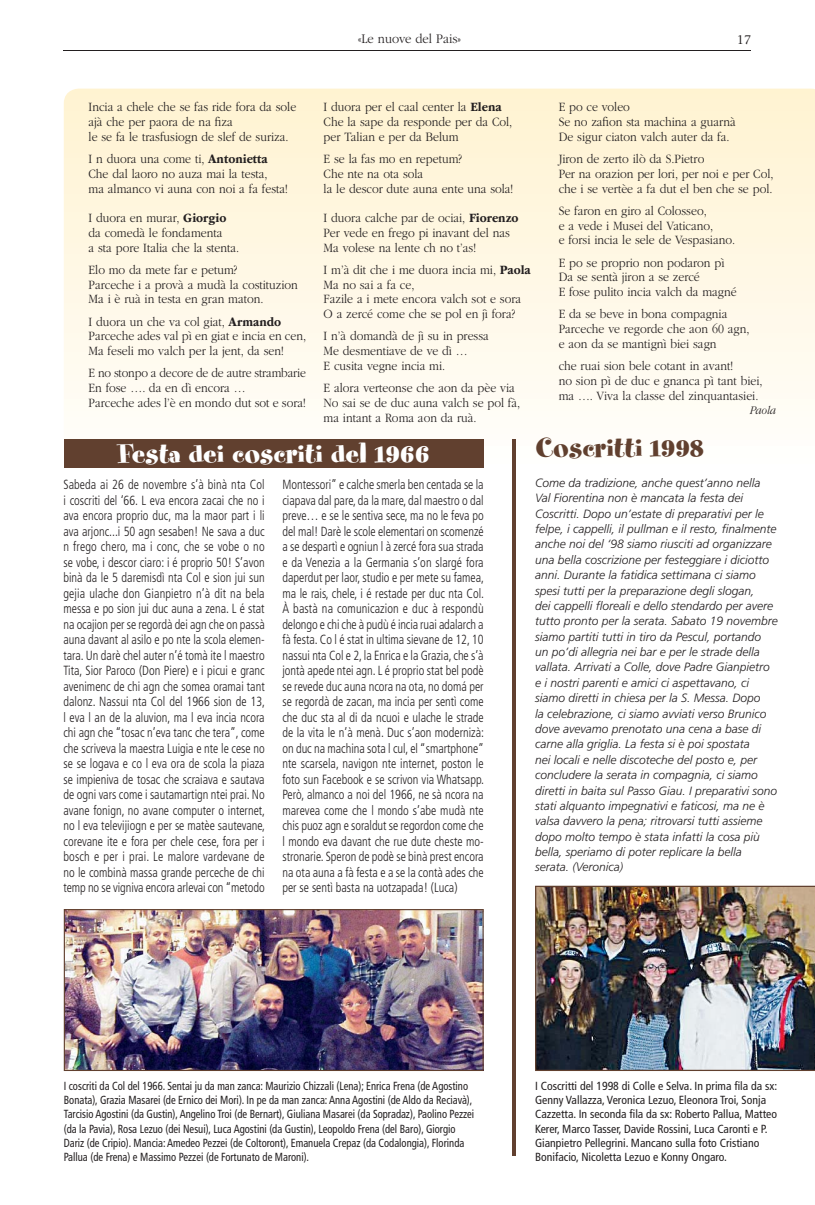
<style>
.page{position:relative;width:815px;height:1205px;background:#fff}
.page>*{position:absolute;margin:0;border:0;box-sizing:border-box;transform-origin:0 0}
.t1{font:30px "Spumoni LP Std";color:#fff;scale:1.15 1}
.t2{font:30px "Spumoni LP Std";color:#61402f;scale:1.15 1}
.t3{font:300 13.75px "ITC Garamond Std";color:#231f20;scale:.92 1}
.t4{font:13.75px "Giovanni Std";color:#231f20;scale:.94 1}
.t5{font:300 condensed 13.25px/15.5px "Frutiger LT Std";color:#231f20;text-align:justify;scale:.92 1}
.t6{font:300 13.25px/14.8px "ITC Garamond Std";color:#231f20;scale:.9 1}
.t7{font:300 13.25px/14.8px "ITC Garamond Std";color:#231f20;scale:.89 1}
.t8{font:italic 300 12px/15.4px "Frutiger LT Std";color:#231f20}
.t9{font:italic 300 12px "ITC Garamond Std";color:#231f20;scale:.9 1}
.t10{font:condensed 11.75px/14.2px "Frutiger LT Std";color:#231f20;scale:.9 1}
.t11{font:condensed 11.75px/14.2px "Frutiger LT Std";color:#231f20}
.s1{font-weight:700}
</style>
<div class="page">
<hr style="left:64px;top:50px;width:687px;height:1px;background:#231f20">
<svg style="left:64px;top:89px;width:751px;height:316px"></svg>
<img style="left:64px;top:909px;width:420px;height:162px">
<div style="left:64px;top:439px;width:420px;height:28px;background:#61402f"></div>
<img style="left:535px;top:886px;width:280px;height:185px">
<hr style="left:512px;top:439px;width:4px;height:716px;background:#61402f">
<p class="t3" style="left:358px;top:34px;width:113px">«Le nuove del Pais»</p>
<p class="t4" style="left:737px;top:34px;width:17px">17</p>
<p class="t6" style="left:89px;top:101px;width:232px">Incia a chele che se fas ride fora da sole ajà che per paora de na fiza<br>le se fa le trasfusiogn de slef de suriza.</p>
<p class="t6" style="left:89px;top:153px;width:223px">I n duora una come ti, <span class="s1">Antonietta<br></span>Che dal laoro no auza mai la testa,<br>ma almanco vi auna con noi a fa festa!</p>
<p class="t6" style="left:89px;top:212px;width:169px">I duora en murar, <span class="s1">Giorgio </span>da comedà le fondamenta<br>a sta pore Italia che la stenta.</p>
<p class="t6" style="left:89px;top:263px;width:234px">Elo mo da mete far e petum?<br>Parceche i a provà a mudà la costituzion<br>Ma i è ruà in testa en gran maton.</p>
<p class="t6" style="left:89px;top:315px;width:243px">I duora un che va col giat, <span class="s1">Armando<br></span>Parceche ades val pì en giat e incia en cen,<br>Ma feseli mo valch per la jent, da sen!</p>
<p class="t7" style="left:89px;top:367px;width:246px">E no stonpo a decore de de autre strambarie<br>En fose …. da en dì encora …<br>Parceche ades l’è en mondo dut sot e sora!</p>
<p class="t6" style="left:324px;top:101px;width:211px">I duora per el caal center la <span class="s1">Elena<br></span>Che la sape da responde per da Col, per Talian e per da Belum</p>
<p class="t6" style="left:324px;top:153px;width:212px">E se la fas mo en repetum?<br>Che nte na ota sola<br>la le descor dute auna ente una sola!</p>
<p class="t6" style="left:324px;top:212px;width:218px">I duora calche par de ociai, <span class="s1">Fiorenzo<br></span>Per vede en frego pi inavant del nas<br>Ma volese na lente ch no t’as!</p>
<p class="t6" style="left:324px;top:263px;width:232px">I m’à dit che i me duora incia mi, <span class="s1">Paola<br></span>Ma no sai a fa ce,<br>Fazile a i mete encora valch sot e sora<br>O a zercé come che se pol en jì fora?</p>
<p class="t6" style="left:324px;top:330px;width:185px">I n’à domandà de jì su in pressa<br>Me desmentiave de ve dì …<br>E cusita vegne incia mi.</p>
<p class="t6" style="left:324px;top:382px;width:220px">E alora verteonse che aon da pèe via<br>No sai se de duc auna valch se pol fà, ma intant a Roma aon da ruà.</p>
<p class="t6" style="left:559px;top:101px;width:198px">E po ce voleo<br>Se no zafion sta machina a guarnà<br>De sigur ciaton valch auter da fa.</p>
<p class="t6" style="left:559px;top:153px;width:240px">Jiron de zerto ilò da S.Pietro<br>Per na orazion per lori, per noi e per Col, che i se vertèe a fa dut el ben che se pol.</p>
<p class="t6" style="left:559px;top:204px;width:198px">Se faron en giro al Colosseo,<br>e a vede i Musei del Vaticano,<br>e forsi incia le sele de Vespasiano.</p>
<p class="t6" style="left:559px;top:256px;width:199px">E po se proprio non podaron pì<br>Da se sentà jiron a se zercé<br>E fose pulito incia valch da magné</p>
<p class="t6" style="left:559px;top:308px;width:214px">E da se beve in bona compagnia<br>Parceche ve regorde che aon 60 agn, e aon da se mantignì biei sagn</p>
<p class="t6" style="left:559px;top:360px;width:228px">che ruai sion bele cotant in avant!<br>no sion pì de duc e gnanca pì tant biei, ma …. Viva la classe del zinquantasiei.</p>
<p class="t9" style="left:750px;top:406px;width:31px">Paola</p>
<h1 class="t1" style="left:118px;top:434px;width:273px">Festa dei coscriti del 1966</h1>
<h1 class="t2" style="left:535px;top:428px;width:149px">Coscritti 1998</h1>
<p class="t8" style="left:535px;top:476px;width:244px">Come da tradizione, anche quest’anno nella Val Fiorentina non è mancata la festa dei Coscritti. Dopo un’estate di preparativi per le felpe, i cappelli, il pullman e il resto, finalmente anche noi del ‘98 siamo riusciti ad organizzare una bella coscrizione per festeggiare i diciotto anni. Durante la fatidica settimana ci siamo spesi tutti per la preparazione degli slogan,<br>dei cappelli floreali e dello stendardo per avere tutto pronto per la serata. Sabato 19 novembre siamo partiti tutti in tiro da Pescul, portando<br>un po’di allegria nei bar e per le strade della vallata. Arrivati a Colle, dove Padre Gianpietro e i nostri parenti e amici ci aspettavano, ci siamo diretti in chiesa per la S. Messa. Dopo<br>la celebrazione, ci siamo avviati verso Brunico dove avevamo prenotato una cena a base di carne alla griglia. La festa si è poi spostata<br>nei locali e nelle discoteche del posto e, per concludere la serata in compagnia, ci siamo diretti in baita sul Passo Giau. I preparativi sono stati alquanto impegnativi e faticosi, ma ne è valsa davvero la pena; ritrovarsi tutti assieme dopo molto tempo è stata infatti la cosa più bella, speriamo di poter replicare la bella serata. (Veronica)</p>
<p class="t5" style="left:63px;top:478px;width:221px">Sabeda ai 26 de novembre s’à binà nta Col i coscriti del ‘66. L eva encora zacai che no i ava encora proprio duc, ma la maor part i li ava arjonc...i 50 agn sesaben! Ne sava a duc n frego chero, ma i conc, che se vobe o no se vobe, i descor ciaro: i é proprio 50! S’avon binà da le 5 daremisdì nta Col e sion jui sun gejia ulache don Gianpietro n’à dit na bela messa e po sion jui duc auna a zena. L é stat na ocajion per se regordà dei agn che on passà auna davant al asilo e po nte la scola elemen&shy;tara. Un darè chel auter n’é tomà ite l maestro Tita, Sior Paroco (Don Piere) e i picui e granc avenimenc de chi agn che somea oramai tant dalonz. Nassui nta Col del 1966 sion de 13, l eva l an de la aluvion, ma l eva incia ncora chi agn che “tosac n’eva tanc che tera”, come che scriveva la maestra Luigia e nte le cese no se se logava e co l eva ora de scola la piaza se impieniva de tosac che scraiava e sautava de ogni vars come i sautamartign ntei prai. No avane fonign, no avane computer o internet, no l eva televijiogn e per se matèe sautevane, corevane ite e fora per chele cese, fora per i bosch e per i prai. Le malore vardevane de no le combinà massa grande perceche de chi temp no se vigniva encora arlevai con “metodo</p>
<p class="t5" style="left:282px;top:478px;width:221px">Montessori” e calche smerla ben centada se la ciapava dal pare, da la mare, dal maestro o dal preve… e se le sentiva sece, ma no le feva po del mal! Darè le scole elementari on scomenzé a se despartì e ogniun l à zercé fora sua strada e da Venezia a la Germania s’on slargé fora daperdut per laor, studio e per mete su famea, ma le rais, chele, i é restade per duc nta Col.<br>À bastà na comunicazion e duc à respondù delongo e chi che à pudù é incia ruai adalarch a fà festa. Co l é stat in ultima sievane de 12, 10 nassui nta Col e 2, la Enrica e la Grazia, che s’à jontà apede ntei agn. L é proprio stat bel podè se revede duc auna ncora na ota, no domá per se regordà de zacan, ma incia per sentì come che duc sta al di da ncuoi e ulache le strade de la vita le n’à menà. Duc s’aon modernizà: on duc na machina sota l cul, el “smartphone” nte scarsela, navigon nte internet, poston le foto sun Facebook e se scrivon via Whatsapp.<br>Però, almanco a noi del 1966, ne sà ncora na marevea come che l mondo s’abe mudà nte chis puoz agn e soraldut se regordon come che l mondo eva davant che rue dute cheste mo&shy;stronarie. Speron de podè se binà prest encora na ota auna a fà festa e a se la contà ades che per se sentì basta na uotzapada! (Luca)</p>
<p class="t10" style="left:64px;top:1079px;width:458px">I coscriti da Col del 1966. Sentai ju da man zanca: Maurizio Chizzali (Lena); Enrica Frena (de Agostino Bonata), Grazia Masarei (de Ernico dei Mori). In pe da man zanca: Anna Agostini (de Aldo da Reciavà), Tarcisio Agostini (da Gustin), Angelino Troi (de Bernart), Giuliana Masarei (da Sopradaz), Paolino Pezzei (da la Pavia), Rosa Lezuo (dei Nesui), Luca Agostini (da Gustin), Leopoldo Frena (del Baro), Giorgio Dariz (de Cripio). Mancia: Amedeo Pezzei (de Coltoront), Emanuela Crepaz (da Codalongia), Florinda Pallua (de Frena) e Massimo Pezzei (de Fortunato de Maroni).</p>
<p class="t11" style="left:535px;top:1079px;width:244px">I Coscritti del 1998 di Colle e Selva. In prima fila da sx:<br>Genny Vallazza, Veronica Lezuo, Eleonora Troi, Sonja Cazzetta. In seconda fila da sx: Roberto Pallua, Matteo Kerer, Marco Tasser, Davide Rossini, Luca Caronti e P.<br>Gianpietro Pellegrini. Mancano sulla foto Cristiano Bonifacio, Nicoletta Lezuo e Konny Ongaro.</p>
</div>
